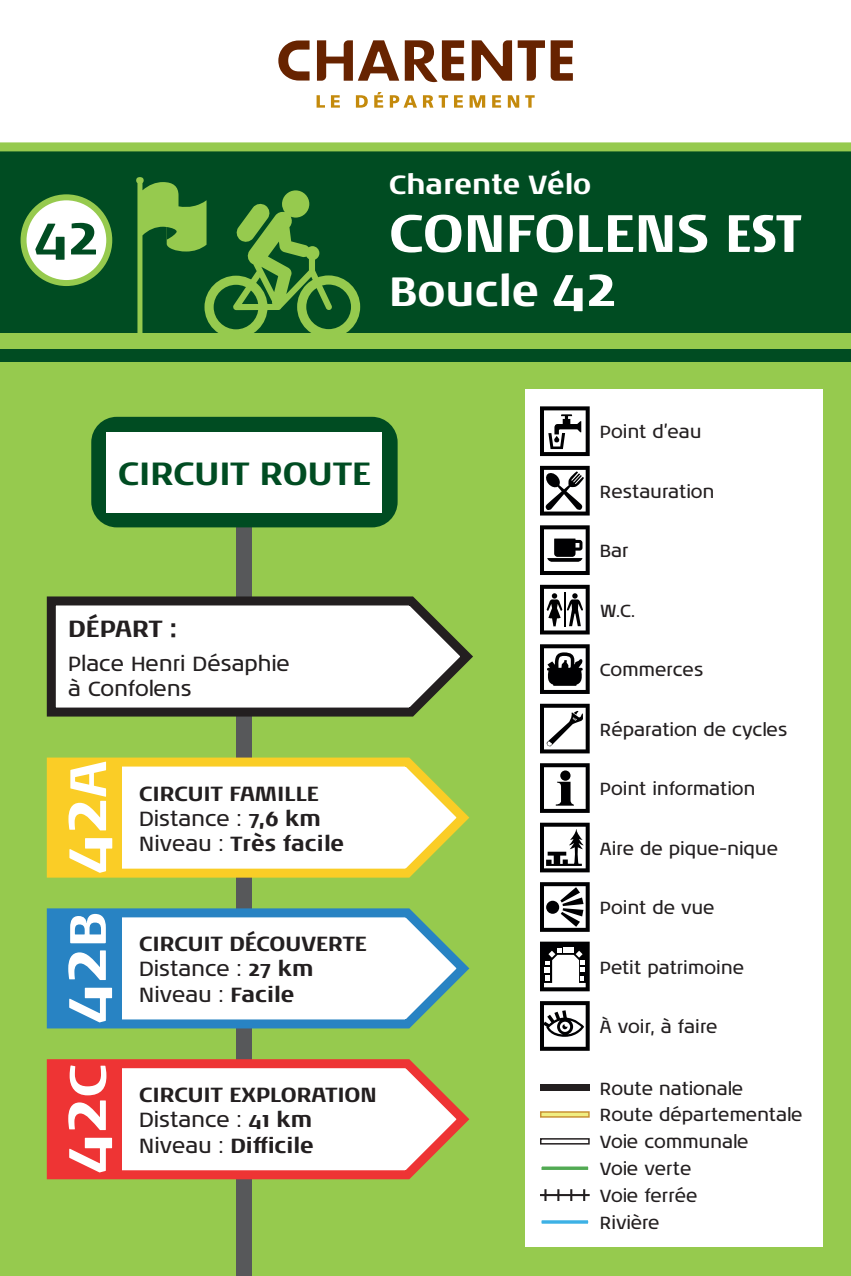
<style>
.page{position:relative;width:851px;height:1276px;background:#fff}
.page>*{position:absolute;margin:0;border:0;box-sizing:border-box;transform-origin:0 0}
.t1{font:700 64.2px "Noa LT Pro";color:#fff}
.t2{font:700 54px "Noa LT Pro";color:#fff}
.t3{font:700 54px "Noa LT Pro";color:#004c22}
.t4{font:700 42px "Noa LT Pro";color:#fff}
.t5{font:700 33px "Noa LT Pro";letter-spacing:.005em;color:#004c22}
.t6{font:700 27px "Noa LT Pro";color:#fff}
.t7{font:700 24px "Noa LT Pro";color:#231f20}
.t8{font:700 21px/25.2px "Noa LT Pro";color:#231f20}
.t9{font:21px/25.2px "Noa LT Pro";color:#231f20}
.t10{font:18px/27px "Noa LT Pro";color:#231f20}
.s1{font-stretch:condensed}
.s2{font-size:54px}
.s3{font-size:52.5px}
.s4{font-weight:400}
</style>
<div class="page">
<div style="left:0;top:355px;width:850px;height:921px;background:#96ca4e"></div>
<svg style="left:316px;top:95px;width:9px;height:13px"></svg>
<svg style="left:331px;top:95px;width:9px;height:13px"></svg>
<svg style="left:356px;top:95px;width:12px;height:13px"></svg>
<svg style="left:374px;top:92px;width:9px;height:16px"></svg>
<svg style="left:390px;top:95px;width:27px;height:13px"></svg>
<svg style="left:423px;top:95px;width:25px;height:13px"></svg>
<svg style="left:454px;top:95px;width:9px;height:13px"></svg>
<svg style="left:469px;top:95px;width:16px;height:13px"></svg>
<svg style="left:492px;top:95px;width:9px;height:13px"></svg>
<svg style="left:507px;top:95px;width:12px;height:13px"></svg>
<svg style="left:525px;top:95px;width:9px;height:13px"></svg>
<svg style="left:278px;top:40px;width:31px;height:41px"></svg>
<svg style="left:317px;top:40px;width:147px;height:42px"></svg>
<svg style="left:471px;top:40px;width:101px;height:41px"></svg>
<div style="left:0;top:149px;width:850px;height:212px;background:#004c22"></div>
<div style="left:0;top:142px;width:850px;height:9px;background:#96ca4e"></div>
<svg style="left:136px;top:177px;width:224px;height:156px"></svg>
<div style="left:0;top:333px;width:850px;height:16px;background:#96ca4e"></div>
<div style="left:237px;top:461px;width:15px;height:815px;background:#57585a"></div>
<svg style="left:46px;top:588px;width:427px;height:133px;background:#cbd2be"></svg>
<svg style="left:46px;top:749px;width:424px;height:133px"></svg>
<div style="left:51px;top:762px;width:70px;height:110px;background:#facd26"></div>
<svg style="left:46px;top:900px;width:424px;height:133px"></svg>
<div style="left:52px;top:914px;width:69px;height:111px;background:#2883c3"></div>
<svg style="left:46px;top:1051px;width:424px;height:132px"></svg>
<div style="left:53px;top:1065px;width:69px;height:109px;background:#ee3434"></div>
<div style="left:91px;top:417px;width:306px;height:110px;background:#004c22;border-radius:26px"></div>
<div style="left:107px;top:432px;width:275px;height:80px;background:#fff"></div>
<div style="left:525px;top:389px;width:298px;height:857px;background:#fff"></div>
<svg style="left:540px;top:406px;width:49px;height:50px"></svg>
<svg style="left:540px;top:466px;width:49px;height:49px"></svg>
<svg style="left:540px;top:525px;width:49px;height:50px"></svg>
<svg style="left:540px;top:585px;width:49px;height:49px"></svg>
<hr style="left:564px;top:592px;width:1px;height:34px;background:#000002">
<svg style="left:540px;top:644px;width:49px;height:50px"></svg>
<svg style="left:540px;top:704px;width:49px;height:49px"></svg>
<svg style="left:540px;top:763px;width:49px;height:50px"></svg>
<div style="left:560px;top:770px;width:10px;height:10px;background:#000002;border-radius:50%"></div>
<svg style="left:540px;top:822px;width:49px;height:50px"></svg>
<svg style="left:540px;top:882px;width:49px;height:50px"></svg>
<svg style="left:540px;top:941px;width:49px;height:50px"></svg>
<svg style="left:540px;top:1001px;width:49px;height:49px"></svg>
<div style="left:540px;top:1084px;width:49px;height:6px;background:#231f20"></div>
<svg style="left:540px;top:1111px;width:49px;height:6px"></svg>
<svg style="left:541px;top:1166px;width:48px;height:4px"></svg>
<svg style="left:541px;top:1220px;width:48px;height:4px"></svg>
<div style="left:540px;top:1138px;width:49px;height:6px;border:2px solid #231f20"></div>
<svg style="left:540px;top:1189px;width:49px;height:12px"></svg>
<div style="left:24px;top:197px;width:85px;height:86px;background:#fff;border-radius:50%"></div>
<div style="left:21px;top:194px;width:91px;height:92px;border:6px solid #96ca4e;border-radius:50%"></div>
<h2 class="t3" style="left:34px;top:194px;width:66px">42</h2>
<h3 class="t6" style="left:389px;top:164px;width:203px">Charente Vélo</h3>
<h2 class="t2" style="left:389px;top:192px;width:414px">CONFOLENS <span class="s1">EST</span></h2>
<h3 class="t4" style="left:389px;top:259px;width:229px">Boucle <span class="s2">42</span></h3>
<h3 class="t5" style="left:118px;top:448px;width:254px">CIRCUIT ROUTE</h3>
<h3 class="t7" style="left:68px;top:611px;width:110px">DÉPART :</h3>
<p class="t9" style="left:68px;top:650px;width:223px">Place Henri Désaphie à Confolens</p>
<h1 class="t1" style="left:35px;top:874px;width:115px;rotate:-90deg">42<span class="s3">A</span></h1>
<h1 class="t1" style="left:34px;top:1024px;width:114px;rotate:-90deg">42<span class="s3">B</span></h1>
<h1 class="t1" style="left:34px;top:1174px;width:112px;rotate:-90deg">42<span class="s3">C</span></h1>
<p class="t8" style="left:139px;top:779px;width:206px">CIRCUIT FAMILLE<br><span class="s4">Distance :</span> 7,6 km<br><span class="s4">Niveau :</span> Très facile</p>
<p class="t8" style="left:139px;top:930px;width:229px">CIRCUIT DÉCOUVERTE<br><span class="s4">Distance :</span> 27 km<br><span class="s4">Niveau :</span> Facile</p>
<p class="t8" style="left:139px;top:1080px;width:239px">CIRCUIT EXPLORATION<br><span class="s4">Distance :</span> 41 km<br><span class="s4">Niveau :</span> Difficile</p>
<p class="t10" style="left:599px;top:418px;width:103px">Point d’eau</p>
<p class="t10" style="left:599px;top:477px;width:116px">Restauration</p>
<p class="t10" style="left:599px;top:537px;width:30px">Bar</p>
<p class="t10" style="left:599px;top:596px;width:37px">W.C.</p>
<p class="t10" style="left:599px;top:656px;width:105px">Commerces</p>
<p class="t10" style="left:599px;top:715px;width:189px">Réparation de cycles</p>
<p class="t10" style="left:599px;top:775px;width:157px">Point information</p>
<p class="t10" style="left:599px;top:834px;width:180px">Aire de pique-nique</p>
<p class="t10" style="left:599px;top:893px;width:116px">Point de vue</p>
<p class="t10" style="left:599px;top:953px;width:146px">Petit patrimoine</p>
<p class="t10" style="left:599px;top:1012px;width:119px">À voir, à faire</p>
<p class="t10" style="left:599px;top:1074px;width:204px">Route nationale<br>Route départementale</p>
<p class="t10" style="left:599px;top:1155px;width:93px">Voie verte</p>
<p class="t10" style="left:599px;top:1208px;width:61px">Rivière</p>
<p class="t10" style="left:599px;top:1128px;width:150px">Voie communale</p>
<p class="t10" style="left:599px;top:1181px;width:99px">Voie ferrée</p>
</div>
